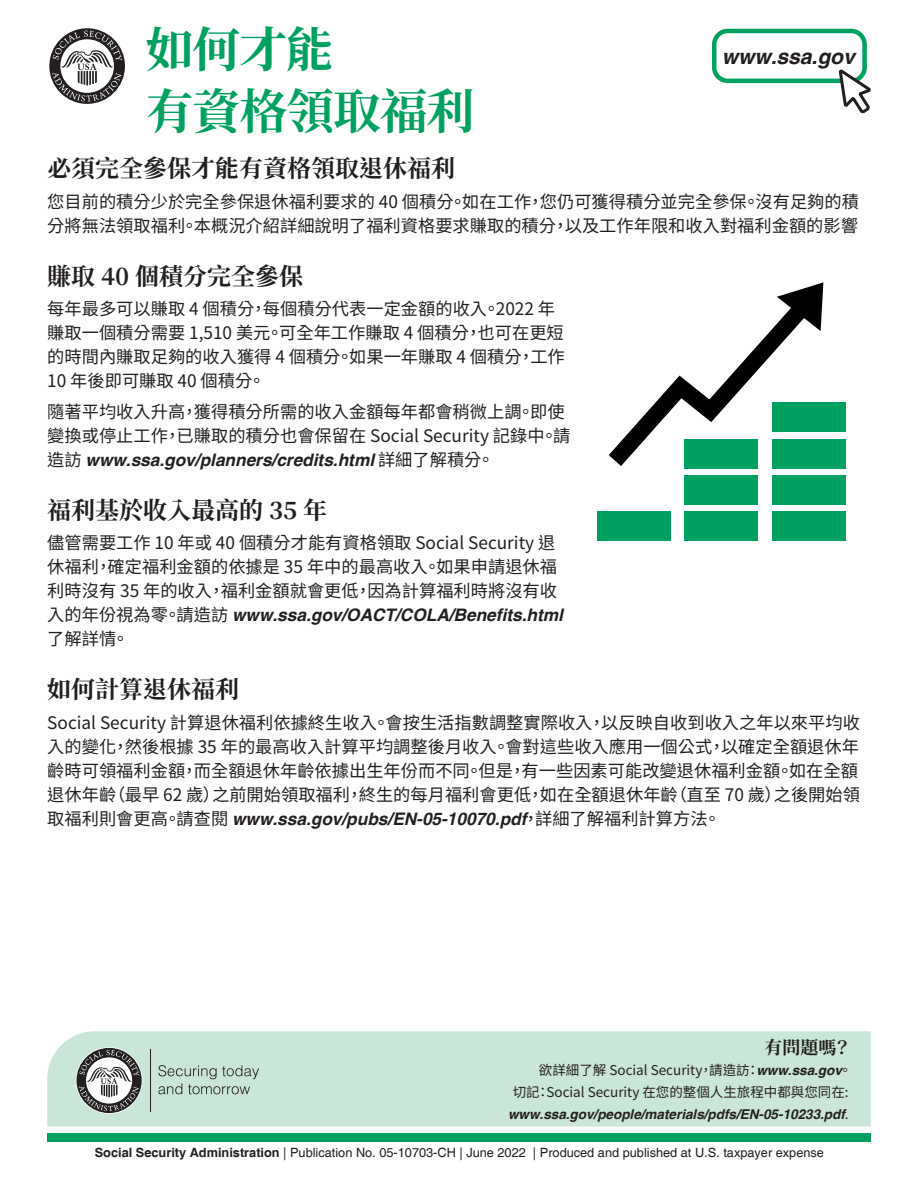
<style>
.page{position:relative;width:918px;height:1188px;background:#fff}
.page>*{position:absolute;margin:0;border:0;box-sizing:border-box;transform-origin:0 0}
.t1{font:700 48px/62.2px "Noto Serif CJ Ktc";letter-spacing:-.025em;color:#00a160}
.t2{font:700 24px "Noto Serif CJ Ktc";color:#231f20}
.t3{font:italic 700 21px "Helvetica";color:#231f20}
.t4{font:700 18px "Noto Serif CJ Ktc";color:#231f20}
.t5{font:17.25px/24px "Noto Sans CJ Ktc";color:#231f20}
.t6{font:13.5px "Noto Sans CJ Ktc";color:#231f20}
.t7{font:italic 700 13.5px "Helvetica";color:#231f20}
.t8{font:12.75px "Helvetica";color:#231f20}
.s1{font-family:"Helvetica";font-weight:700;font-style:italic}
.s2{font-family:"Noto Sans CJ Ktc";font-weight:400;font-style:normal}
.s3{font-weight:700}
</style>
<div class="page">
<div style="left:47px;top:1031px;width:824px;height:96px;background:#cae6d8"></div>
<div style="left:47px;top:1133px;width:824px;height:9px;background:#00a160"></div>
<svg style="left:49px;top:28px;width:76px;height:76px"></svg>
<svg style="left:52px;top:31px;width:70px;height:71px"></svg>
<div style="left:712px;top:29px;width:155px;height:54px;border:4px solid #00a160;border-radius:14px"></div>
<svg style="left:837px;top:67px;width:34px;height:47px"></svg>
<svg style="left:77px;top:1048px;width:65px;height:65px"></svg>
<svg style="left:79px;top:1050px;width:60px;height:61px"></svg>
<hr style="left:150px;top:1049px;width:1px;height:63px;background:#231f20">
<svg style="left:158px;top:1065px;width:101px;height:29px;background:#b0c7bb"></svg>
<div style="left:598px;top:512px;width:73px;height:29px;background:#00a160"></div>
<div style="left:685px;top:512px;width:73px;height:29px;background:#00a160"></div>
<div style="left:772px;top:512px;width:73px;height:29px;background:#00a160"></div>
<div style="left:685px;top:475px;width:73px;height:29px;background:#00a160"></div>
<div style="left:772px;top:475px;width:73px;height:29px;background:#00a160"></div>
<div style="left:772px;top:439px;width:73px;height:29px;background:#00a160"></div>
<div style="left:772px;top:403px;width:73px;height:29px;background:#00a160"></div>
<svg style="left:608px;top:323px;width:214px;height:161px"></svg>
<svg style="left:777px;top:282px;width:46px;height:49px"></svg>
<h1 class="t1" style="left:146px;top:19px;width:330px">如何才能<br>有資格領取福利</h1>
<p class="t3" style="left:722px;top:43px;width:135px">www.ssa.gov</p>
<h1 class="t2" style="left:47px;top:155px;width:409px">必須完全參保才能有資格領取退休福利</h1>
<p class="t5" style="left:47px;top:190px;width:813px">您目前的積分少於完全參保退休福利要求的 40 個積分。如在工作，您仍可獲得積分並完全參保。沒有足夠的積分將無法領取福利。本概況介紹詳細說明了福利資格要求賺取的積分，以及工作年限和收入對福利金額的影響</p>
<h1 class="t2" style="left:47px;top:262px;width:258px">賺取 40 個積分完全參保</h1>
<p class="t5" style="left:47px;top:297px;width:519px">每年最多可以賺取 4 個積分，每個積分代表一定金額的收入。2022 年賺取一個積分需要 1,510 美元。可全年工作賺取 4 個積分，也可在更短的時間內賺取足夠的收入獲得 4 個積分。如果一年賺取 4 個積分，工作<br>10 年後即可賺取 40 個積分。</p>
<p class="t5" style="left:47px;top:400px;width:525px">隨著平均收入升高，獲得積分所需的收入金額每年都會稍微上調。即使變換或停止工作，已賺取的積分也會保留在 Social Security 記錄中。請造訪 <span class="s1">www.ssa.gov/planners/credits.html</span> 詳細了解積分。</p>
<h1 class="t2" style="left:47px;top:496px;width:282px">福利基於收入最高的 35 年</h1>
<p class="t5" style="left:47px;top:531px;width:517px">儘管需要工作 10 年或 40 個積分才能有資格領取 Social Security 退休福利，確定福利金額的依據是 35 年中的最高收入。如果申請退休福利時沒有 35 年的收入，福利金額就會更低，因為計算福利時將沒有收入的年份視為零。請造訪 <span class="s1">www.ssa.gov/OACT/COLA/Benefits.html</span>了解詳情。</p>
<h1 class="t2" style="left:47px;top:676px;width:193px">如何計算退休福利</h1>
<p class="t5" style="left:47px;top:711px;width:814px;text-align:justify">Social Security 計算退休福利依據終生收入。會按生活指數調整實際收入，以反映自收到收入之年以來平均收入的變化，然後根據 35 年的最高收入計算平均調整後月收入。會對這些收入應用一個公式，以確定全額退休年齡時可領福利金額，而全額退休年齡依據出生年份而不同。但是，有一些因素可能改變退休福利金額。如在全額退休年齡（最早 62 歲）之前開始領取福利，終生的每月福利會更低，如在全額退休年齡（直至 70 歲）之後開始領取福利則會更高。請查閱 <span class="s1">www.ssa.gov/pubs/EN-05-10070.pdf</span>，詳細了解福利計算方法。</p>
<h2 class="t4" style="left:764px;top:1037px;width:89px">有問題嗎？</h2>
<p class="t6" style="left:539px;top:1063px;width:315px">欲詳細了解 Social Security，請造訪：<span class="s1">www.ssa.gov</span>。</p>
<p class="t6" style="left:513px;top:1085px;width:338px">切記：Social Security 在您的整個人生旅程中都與您同在:</p>
<p class="t7" style="left:508px;top:1106px;width:342px">www.ssa.gov/people/materials/pdfs/EN-05-10233.pdf<span class="s2">.</span></p>
<p class="t8" style="left:95px;top:1145px;width:731px"><span class="s3">Social Security Administration</span> | Publication No. 05-10703-CH | June 2022 | Produced and published at U.S. taxpayer expense</p>
</div>
